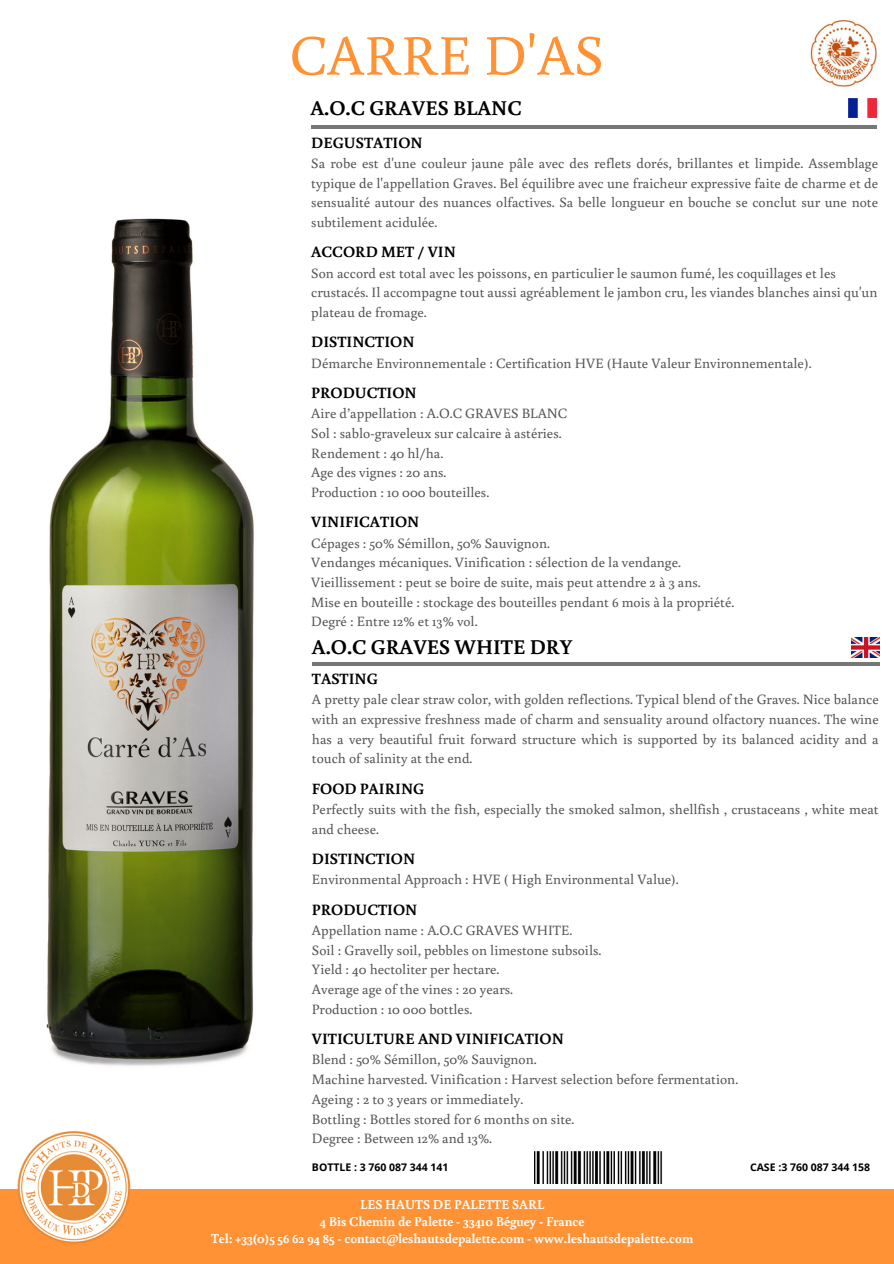
<style>
.page{position:relative;width:894px;height:1264px;background:#fff}
.page>*{position:absolute;margin:0;border:0;box-sizing:border-box;transform-origin:0 0}
.t1{font:57px "Buenard";color:#ff9235}
.t2{font:700 21px "Buenard";color:#000}
.t3{font:700 15.75px "Buenard";color:#000}
.t4{font:14.25px/19.6px "Buenard";color:#545454;text-align:justify}
.t5{font:700 13.5px "Buenard";color:#fff}
.t6{font:700 10.5px "Open Sans";color:#000}
</style>
<div class="page">
<hr style="left:312px;top:662px;width:567px;height:3px;background:#777">
<img style="left:851px;top:637px;width:28px;height:20px">
<img style="left:848px;top:99px;width:28px;height:19px">
<hr style="left:311px;top:125px;width:565px;height:3px;background:#777">
<div style="left:0;top:1188px;width:893px;height:75px;background:#ff9235"></div>
<img style="left:15px;top:1130px;width:124px;height:114px">
<img style="left:810px;top:20px;width:67px;height:66px">
<img style="left:535px;top:1151px;width:127px;height:32px">
<img style="left:46px;top:218px;width:208px;height:848px">
<p class="t1" style="left:289px;top:16px;width:316px">CARRE D'AS</p>
<p class="t2" style="left:310px;top:94px;width:212px">A.O.C GRAVES BLANC</p>
<p class="t3" style="left:311px;top:131px;width:113px">DEGUSTATION</p>
<p class="t4" style="left:311px;top:152px;width:568px">Sa robe est d'une couleur jaune pâle avec des reflets dorés, brillantes et limpide. Assemblage typique de l'appellation Graves. Bel équilibre avec une fraicheur expressive faite de charme et de sensualité autour des nuances olfactives. Sa belle longueur en bouche se conclut sur une note subtilement acidulée.</p>
<p class="t3" style="left:311px;top:241px;width:146px">ACCORD MET / VIN</p>
<p class="t4" style="left:311px;top:262px;width:567px;text-align:left">Son accord est total avec les poissons, en particulier le saumon fumé, les coquillages et les crustacés. Il accompagne tout aussi agréablement le jambon cru, les viandes blanches ainsi qu'un plateau de fromage.</p>
<p class="t3" style="left:311px;top:331px;width:105px">DISTINCTION</p>
<p class="t4" style="left:311px;top:352px;width:501px">Démarche Environnementale : Certification HVE (Haute Valeur Environnementale).</p>
<p class="t3" style="left:311px;top:382px;width:107px">PRODUCTION</p>
<p class="t4" style="left:311px;top:403px;width:257px">Aire d’appellation : A.O.C GRAVES BLANC</p>
<p class="t4" style="left:311px;top:422px;width:252px">Sol : sablo-graveleux sur calcaire à astéries.</p>
<p class="t4" style="left:311px;top:442px;width:133px">Rendement : 40 hl/ha.</p>
<p class="t4" style="left:311px;top:462px;width:137px">Age des vignes : 20 ans.</p>
<p class="t4" style="left:311px;top:482px;width:179px">Production : 10 000 bouteilles.</p>
<p class="t3" style="left:311px;top:511px;width:110px">VINIFICATION</p>
<p class="t4" style="left:311px;top:532px;width:240px">Cépages : 50% Sémillon, 50% Sauvignon.</p>
<p class="t4" style="left:311px;top:552px;width:371px">Vendanges mécaniques. Vinification : sélection de la vendange.</p>
<p class="t4" style="left:311px;top:572px;width:391px">Vieillissement : peut se boire de suite, mais peut attendre 2 à 3 ans.</p>
<p class="t4" style="left:311px;top:591px;width:424px">Mise en bouteille : stockage des bouteilles pendant 6 mois à la propriété.</p>
<p class="t4" style="left:311px;top:611px;width:168px">Degré : Entre 12% et 13% vol.</p>
<p class="t2" style="left:312px;top:632px;width:262px">A.O.C GRAVES WHITE DRY</p>
<p class="t3" style="left:312px;top:667px;width:67px">TASTING</p>
<p class="t4" style="left:312px;top:689px;width:568px">A pretty pale clear straw color, with golden reflections. Typical blend of the Graves. Nice balance with an expressive freshness made of charm and sensuality around olfactory nuances. The wine has a very beautiful fruit forward structure which is supported by its balanced acidity and a touch of salinity at the end.</p>
<p class="t3" style="left:312px;top:777px;width:114px">FOOD PAIRING</p>
<p class="t4" style="left:312px;top:798px;width:568px">Perfectly suits with the fish, especially the smoked salmon, shellfish , crustaceans , white meat and cheese.</p>
<p class="t3" style="left:312px;top:847px;width:105px">DISTINCTION</p>
<p class="t4" style="left:312px;top:869px;width:368px">Environmental Approach : HVE ( High Environmental Value).</p>
<p class="t3" style="left:312px;top:898px;width:107px">PRODUCTION</p>
<p class="t4" style="left:312px;top:919px;width:262px">Appellation name : A.O.C GRAVES WHITE.</p>
<p class="t4" style="left:312px;top:939px;width:291px">Soil : Gravelly soil, pebbles on limestone subsoils.</p>
<p class="t4" style="left:312px;top:959px;width:189px">Yield : 40 hectoliter per hectare.</p>
<p class="t4" style="left:312px;top:978px;width:202px">Average age of the vines : 20 years.</p>
<p class="t4" style="left:312px;top:998px;width:162px">Production : 10 000 bottles.</p>
<p class="t3" style="left:312px;top:1027px;width:253px">VITICULTURE AND VINIFICATION</p>
<p class="t4" style="left:312px;top:1049px;width:226px">Blend : 50% Sémillon, 50% Sauvignon.</p>
<p class="t4" style="left:312px;top:1068px;width:427px">Machine harvested. Vinification : Harvest selection before fermentation.</p>
<p class="t4" style="left:312px;top:1088px;width:213px">Ageing : 2 to 3 years or immediately.</p>
<p class="t4" style="left:312px;top:1108px;width:264px">Bottling : Bottles stored for 6 months on site.</p>
<p class="t4" style="left:312px;top:1127px;width:182px">Degree : Between 12% and 13%.</p>
<p class="t6" style="left:312px;top:1159px;width:138px">BOTTLE : 3 760 087 344 141</p>
<p class="t6" style="left:749px;top:1159px;width:121px">CASE :3 760 087 344 158</p>
<p class="t5" style="left:360px;top:1195px;width:186px">LES HAUTS DE PALETTE SARL</p>
<p class="t5" style="left:320px;top:1212px;width:266px">4 Bis Chemin de Palette - 33410 Béguey - France</p>
<p class="t5" style="left:211px;top:1229px;width:483px">Tel: +33(0)5 56 62 94 85 - contact@leshautsdepalette.com - www.leshautsdepalette.com</p>
</div>
